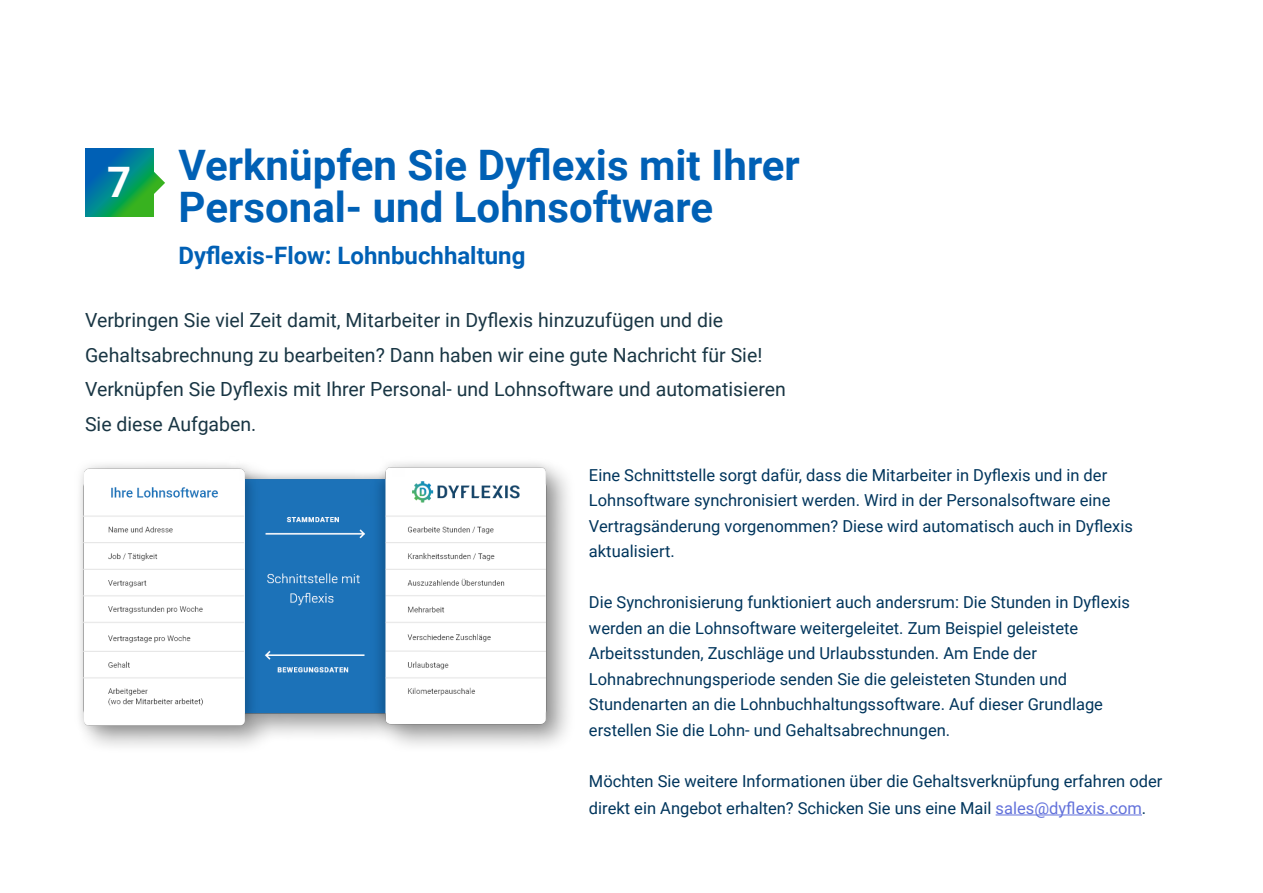
<style>
.page{position:relative;width:1263px;height:893px;background:#fff}
.page>*{position:absolute;margin:0;border:0;box-sizing:border-box;transform-origin:0 0}
.t1{font:700 42px/42px "Roboto";color:#0060b5}
.t2{font:700 42px "Roboto";color:#fff}
.t3{font:700 24px "Roboto";color:#0060b5}
.t4{font:19.5px/34.5px "Roboto";color:#193644}
.t5{font:16.5px/25.5px "Roboto";color:#00355c}
.s1{color:#6372db}
</style>
<div class="page">
<hr style="left:996px;top:815px;width:146px;height:1px;background:#6372db">
<div style="left:74px;top:457px;width:503px;height:299px;background:#000;opacity:.4"></div>
<img style="left:74px;top:457px;width:498px;height:280px">
<svg style="left:85px;top:149px;width:68px;height:68px;background:#088781"></svg>
<svg style="left:141px;top:171px;width:24px;height:24px"></svg>
<h1 class="t2" style="left:107px;top:153px;width:26px">7</h1>
<h1 class="t1" style="left:179px;top:143px;width:623px">Verknüpfen Sie Dyflexis mit Ihrer<br>Personal- und Lohnsoftware</h1>
<h2 class="t3" style="left:179px;top:239px;width:348px">Dyflexis-Flow: Lohnbuchhaltung</h2>
<p class="t4" style="left:85px;top:302px;width:702px">Verbringen Sie viel Zeit damit, Mitarbeiter in Dyflexis hinzuzufügen und die Gehaltsabrechnung zu bearbeiten? Dann haben wir eine gute Nachricht für Sie!<br>Verknüpfen Sie Dyflexis mit Ihrer Personal- und Lohnsoftware und automatisieren Sie diese Aufgaben.</p>
<p class="t5" style="left:589px;top:461px;width:545px">Eine Schnittstelle sorgt dafür, dass die Mitarbeiter in Dyflexis und in der Lohnsoftware synchronisiert werden. Wird in der Personalsoftware eine Vertragsänderung vorgenommen? Diese wird automatisch auch in Dyflexis aktualisiert.</p>
<p class="t5" style="left:589px;top:589px;width:543px">Die Synchronisierung funktioniert auch andersrum: Die Stunden in Dyflexis werden an die Lohnsoftware weitergeleitet. Zum Beispiel geleistete Arbeitsstunden, Zuschläge und Urlaubsstunden. Am Ende der Lohnabrechnungsperiode senden Sie die geleisteten Stunden und Stundenarten an die Lohnbuchhaltungssoftware. Auf dieser Grundlage erstellen Sie die Lohn- und Gehaltsabrechnungen.</p>
<p class="t5" style="left:589px;top:767px;width:575px;line-height:27px">Möchten Sie weitere Informationen über die Gehaltsverknüpfung erfahren oder direkt ein Angebot erhalten? Schicken Sie uns eine Mail <span class="s1">sales@dyflexis.com</span>.</p>
</div>
